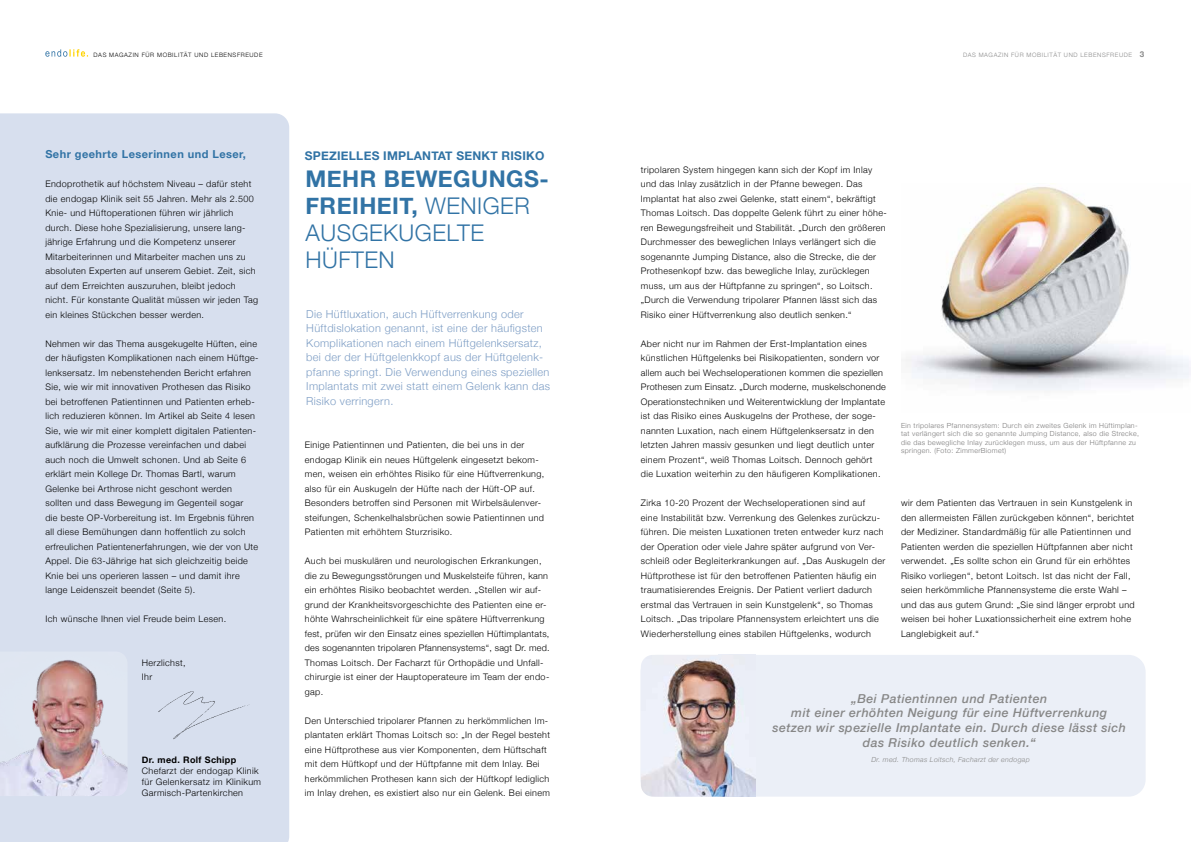
<style>
.page{position:relative;width:1191px;height:842px;background:#fff}
.page>*{position:absolute;margin:0;border:0;box-sizing:border-box;transform-origin:0 0}
.t1{font:300 23px/27px "Helvetica Neue";letter-spacing:.02em;color:#3173a5}
.t2{font:italic 500 12.3px/14.8px "Helvetica Neue";letter-spacing:.04em;color:#878787;text-align:center}
.t3{font:700 12px "Helvetica Neue";letter-spacing:.02em;color:#3173a5}
.t4{font:300 11px/14.5px "Helvetica Neue";letter-spacing:.03em;color:#7e9ec5}
.t5{font:700 11px "Helvetica Neue";letter-spacing:.04em;color:#3173a5}
.t6{font:300 9px/14.5px "Helvetica Neue";letter-spacing:.04em;color:#000}
.t7{font:700 9px "Helvetica Neue";letter-spacing:.04em;color:#000}
.t8{font:300 7px/8.4px "Helvetica Neue";letter-spacing:.05em;color:#7c7b7b}
.t9{font:italic 300 7px "Helvetica Neue";letter-spacing:.04em;color:#878787}
.t10{font:300 6px "Helvetica Neue";letter-spacing:.1em;color:#878787}
.t11{font:300 6px "Helvetica Neue";letter-spacing:.1em;color:#000}
.s1{font-weight:700;font-size:8px}
.s2{font-weight:700}
</style>
<div class="page">
<svg style="left:45px;top:49px;width:43px;height:8px"></svg>
<div style="left:0;top:113px;width:289px;height:729px;background:#d7dfee"></div>
<img style="left:0;top:651px;width:128px;height:145px">
<div style="left:139px;top:680px;width:121px;height:61px;background:#d7dfee"></div>
<div style="left:640px;top:655px;width:505px;height:142px;background:#ebeff7;border-radius:17px"></div>
<img style="left:905px;top:183px;width:286px;height:208px">
<img style="left:749px;top:775px;width:6px;height:22px">
<img style="left:641px;top:655px;width:108px;height:142px">
<p class="t11" style="left:94px;top:50px;width:170px">DAS MAGAZIN FÜR MOBILITÄT UND LEBENSFREUDE</p>
<p class="t10" style="left:963px;top:50px;width:183px">DAS MAGAZIN FÜR MOBILITÄT UND LEBENSFREUDE <span class="s1">3</span></p>
<p class="t5" style="left:45px;top:146px;width:202px">Sehr geehrte Leserinnen und Leser,</p>
<p class="t6" style="left:45px;top:176px;width:214px">Endoprothetik auf höchstem Niveau – dafür steht die endogap Klinik seit 55 Jahren. Mehr als 2.500<br>Knie- und Hüftoperationen führen wir jährlich durch. Diese hohe Spezialisierung, unsere lang&shy;jährige Erfahrung und die Kompetenz unserer Mitarbeiterinnen und Mitarbeiter machen uns zu absoluten Experten auf unserem Gebiet. Zeit, sich auf dem Erreichten auszuruhen, bleibt jedoch nicht. Für konstante Qualität müssen wir jeden Tag ein kleines Stückchen besser werden.</p>
<p class="t6" style="left:45px;top:336px;width:215px">Nehmen wir das Thema ausgekugelte Hüften, eine der häufigsten Komplikationen nach einem Hüftge&shy;lenksersatz. Im nebenstehenden Bericht erfahren Sie, wie wir mit innovativen Prothesen das Risiko bei betroffenen Patientinnen und Patienten erheb&shy;lich reduzieren können. Im Artikel ab Seite 4 lesen Sie, wie wir mit einer komplett digitalen Patienten&shy;aufklärung die Prozesse vereinfachen und dabei auch noch die Umwelt schonen. Und ab Seite 6 erklärt mein Kollege Dr. Thomas Bartl, warum Gelenke bei Arthrose nicht geschont werden sollten und dass Bewegung im Gegenteil sogar<br>die beste OP-Vorbereitung ist. Im Ergebnis führen all diese Bemühungen dann hoffentlich zu solch erfreulichen Patientenerfahrungen, wie der von Ute Appel. Die 63-Jährige hat sich gleichzeitig beide Knie bei uns operieren lassen – und damit ihre lange Leidenszeit beendet (Seite 5).</p>
<p class="t6" style="left:45px;top:611px;width:182px">Ich wünsche Ihnen viel Freude beim Lesen.</p>
<p class="t6" style="left:142px;top:655px;width:45px">Herzlichst,<br>Ihr</p>
<p class="t7" style="left:142px;top:753px;width:96px">Dr. med. Rolf Schipp</p>
<p class="t6" style="left:142px;top:765px;width:121px;line-height:10.8px">Chefarzt der endogap Klinik für Gelenkersatz im Klinikum<br>Garmisch-Partenkirchen</p>
<h3 class="t3" style="left:305px;top:146px;width:241px">SPEZIELLES IMPLANTAT SENKT RISIKO</h3>
<h1 class="t1" style="left:305px;top:163px;width:245px"><span class="s2">MEHR BEWEGUNGS-<br>FREIHEIT,</span> WENIGER<br>AUSGEKUGELTE<br>HÜFTEN</h1>
<p class="t6" style="left:641px;top:162px;width:247px">tripolaren System hingegen kann sich der Kopf im Inlay und das Inlay zusätzlich in der Pfanne bewegen. Das Implantat hat also zwei Gelenke, statt einem“, bekräftigt Thomas Loitsch. Das doppelte Gelenk führt zu einer höhe&shy;ren Bewegungsfreiheit und Stabilität. „Durch den größeren Durchmesser des beweglichen Inlays verlängert sich die sogenannte Jumping Distance, also die Strecke, die der Prothesenkopf bzw. das bewegliche Inlay, zurücklegen muss, um aus der Hüftpfanne zu springen“, so Loitsch. „Durch die Verwendung tripolarer Pfannen lässt sich das Risiko einer Hüftverrenkung also deutlich senken.“</p>
<p class="t6" style="left:641px;top:336px;width:246px">Aber nicht nur im Rahmen der Erst-Implantation eines künstlichen Hüftgelenks bei Risikopatienten, sondern vor allem auch bei Wechseloperationen kommen die speziellen Prothesen zum Einsatz. „Durch moderne, muskelschonende Operationstechniken und Weiterentwicklung der Implantate ist das Risiko eines Auskugelns der Prothese, der soge&shy;nannten Luxation, nach einem Hüftgelenksersatz in den letzten Jahren massiv gesunken und liegt deutlich unter einem Prozent“, weiß Thomas Loitsch. Dennoch gehört die Luxation weiterhin zu den häufigeren Komplikationen.</p>
<p class="t6" style="left:641px;top:495px;width:246px">Zirka 10-20 Prozent der Wechseloperationen sind auf<br>eine Instabilität bzw. Verrenkung des Gelenkes zurückzu&shy;führen. Die meisten Luxationen treten entweder kurz nach der Operation oder viele Jahre später aufgrund von Ver&shy;schleiß oder Begleiterkrankungen auf. „Das Auskugeln der Hüftprothese ist für den betroffenen Patienten häufig ein traumatisierendes Ereignis. Der Patient verliert dadurch erstmal das Vertrauen in sein Kunstgelenk“, so Thomas Loitsch. „Das tripolare Pfannensystem erleichtert uns die Wiederherstellung eines stabilen Hüftgelenks, wodurch</p>
<p class="t4" style="left:306px;top:306px;width:245px">Die Hüftluxation, auch Hüftverrenkung oder Hüftdislokation genannt, ist eine der häufigsten Komplikationen nach einem Hüftgelenksersatz, bei der der Hüftgelenkkopf aus der Hüftgelenk&shy;pfanne springt. Die Verwendung eines speziellen Implantats mit zwei statt einem Gelenk kann das Risiko verringern.</p>
<p class="t6" style="left:305px;top:437px;width:241px">Einige Patientinnen und Patienten, die bei uns in der endogap Klinik ein neues Hüftgelenk eingesetzt bekom&shy;men, weisen ein erhöhtes Risiko für eine Hüftverrenkung, also für ein Auskugeln der Hüfte nach der Hüft-OP auf.<br>Besonders betroffen sind Personen mit Wirbelsäulenver&shy;steifungen, Schenkelhalsbrüchen sowie Patientinnen und Patienten mit erhöhtem Sturzrisiko.</p>
<p class="t6" style="left:305px;top:553px;width:246px">Auch bei muskulären und neurologischen Erkrankungen, die zu Bewegungsstörungen und Muskelsteife führen, kann ein erhöhtes Risiko beobachtet werden. „Stellen wir auf&shy;grund der Krankheitsvorgeschichte des Patienten eine er&shy;höhte Wahrscheinlichkeit für eine spätere Hüftverrenkung fest, prüfen wir den Einsatz eines speziellen Hüftimplantats, des sogenannten tripolaren Pfannensystems“, sagt Dr. med.<br>Thomas Loitsch. Der Facharzt für Orthopädie und Unfall&shy;chirurgie ist einer der Hauptoperateure im Team der endo&shy;gap.</p>
<p class="t6" style="left:305px;top:713px;width:247px">Den Unterschied tripolarer Pfannen zu herkömmlichen Im&shy;plantaten erklärt Thomas Loitsch so: „In der Regel besteht eine Hüftprothese aus vier Komponenten, dem Hüftschaft mit dem Hüftkopf und der Hüftpfanne mit dem Inlay. Bei herkömmlichen Prothesen kann sich der Hüftkopf lediglich im Inlay drehen, es existiert also nur ein Gelenk. Bei einem</p>
<p class="t8" style="left:901px;top:421px;width:239px">Ein tripolares Pfannensystem: Durch ein zweites Gelenk im Hüftimplan&shy;tat verlängert sich die so genannte Jumping Distance, also die Strecke, die das bewegliche Inlay zurücklegen muss, um aus der Hüftpfanne zu springen. (Foto: ZimmerBiomet)</p>
<p class="t6" style="left:901px;top:495px;width:235px">wir dem Patienten das Vertrauen in sein Kunstgelenk in den allermeisten Fällen zurückgeben können“, berichtet der Mediziner. Standardmäßig für alle Patientinnen und Patienten werden die speziellen Hüftpfannen aber nicht verwendet. „Es sollte schon ein Grund für ein erhöhtes Risiko vorliegen“, betont Loitsch. Ist das nicht der Fall, seien herkömmliche Pfannensysteme die erste Wahl – und das aus gutem Grund: „Sie sind länger erprobt und weisen bei hoher Luxationssicherheit eine extrem hohe Langlebigkeit auf.“</p>
<h2 class="t2" style="left:772px;top:690px;width:355px">„Bei Patientinnen und Patienten<br>mit einer erhöhten Neigung für eine Hüftverrenkung setzen wir spezielle Implantate ein. Durch diese lässt sich das Risiko deutlich senken.“</h2>
<p class="t9" style="left:871px;top:754px;width:160px">Dr. med. Thomas Loitsch, Facharzt der endogap</p>
</div>
